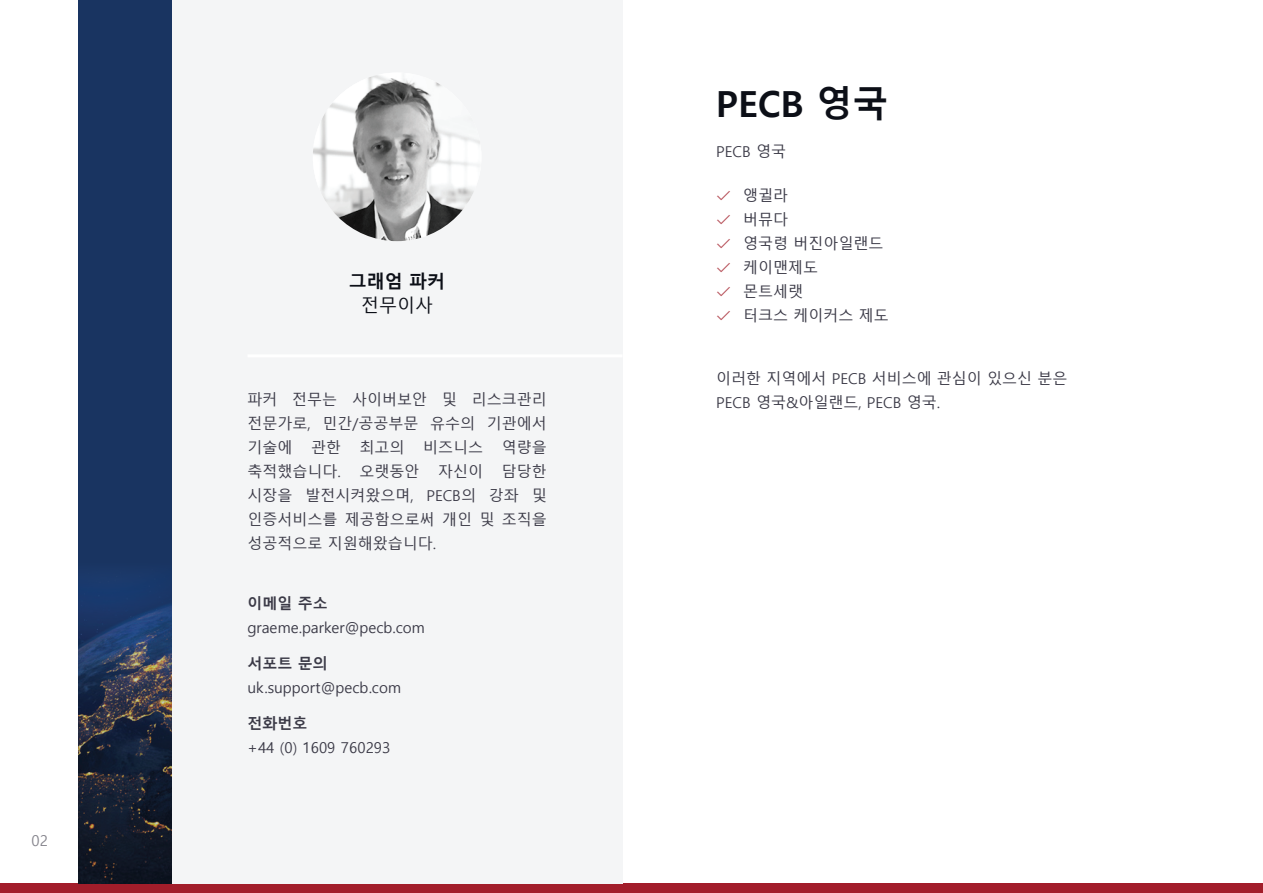
<style>
.page{position:relative;width:1263px;height:893px;background:#fff}
.page>*{position:absolute;margin:0;border:0;box-sizing:border-box;transform-origin:0 0}
.t1{font:700 36px "Malgun Gothic";color:#0c0f17}
.t2{font:700 18px "Malgun Gothic";color:#0c0f17}
.t3{font:18px "Malgun Gothic";color:#0c0f17}
.t4{font:15px/24px "Malgun Gothic";color:#3b3a47}
.t5{font:700 15px "Malgun Gothic";color:#3b3a47}
.t6{font:15px "Malgun Gothic";color:#86858d}
.s1{font-family:"la solid 900";color:#b44a53}
</style>
<div class="page">
<div style="left:0;top:884px;width:1263px;height:9px;background:#a21d2a"></div>
<div style="left:172px;top:0;width:450px;height:884px;background:#f4f5f6"></div>
<img style="left:313px;top:73px;width:168px;height:168px;border-radius:84px">
<hr style="left:247px;top:354px;width:375px;height:3px;background:#fff">
<div style="left:78px;top:0;width:94px;height:884px;background:#193461"></div>
<img style="left:78px;top:576px;width:94px;height:308px">
<p class="t6" style="left:31px;top:832px;width:18px">02</p>
<p class="t2" style="left:349px;top:270px;width:98px">그래엄 파커</p>
<p class="t3" style="left:361px;top:295px;width:73px">전무이사</p>
<p class="t4" style="left:247px;top:387px;width:301px;text-align:justify">파커 전무는 사이버보안 및 리스크관리 전문가로, 민간/공공부문 유수의 기관에서 기술에 관한 최고의 비즈니스 역량을 축적했습니다. 오랫동안 자신이 담당한 시장을 발전시켜왔으며, PECB의 강좌 및 인증서비스를 제공함으로써 개인 및 조직을 성공적으로 지원해왔습니다.</p>
<p class="t5" style="left:247px;top:594px;width:82px">이메일 주소</p>
<p class="t4" style="left:247px;top:616px;width:179px">graeme.parker@pecb.com</p>
<p class="t5" style="left:247px;top:654px;width:82px">서포트 문의</p>
<p class="t4" style="left:247px;top:676px;width:155px">uk.support@pecb.com</p>
<p class="t5" style="left:247px;top:714px;width:61px">전화번호</p>
<p class="t4" style="left:247px;top:736px;width:144px">+44 (0) 1609 760293</p>
<h1 class="t1" style="left:716px;top:83px;width:174px">PECB 영국</h1>
<p class="t4" style="left:716px;top:140px;width:71px">PECB 영국</p>
<p class="t4" style="left:716px;top:184px;width:174px"><span class="s1">â</span> 앵귈라<br><span class="s1">â</span> 버뮤다<br><span class="s1">â</span> 영국령 버진아일랜드 <span class="s1">â</span> 케이맨제도<br><span class="s1">â</span> 몬트세랫<br><span class="s1">â</span> 터크스 케이커스 제도</p>
<p class="t4" style="left:716px;top:367px;width:353px">이러한 지역에서 PECB 서비스에 관심이 있으신 분은<br>PECB 영국&amp;아일랜드, PECB 영국.</p>
</div>
